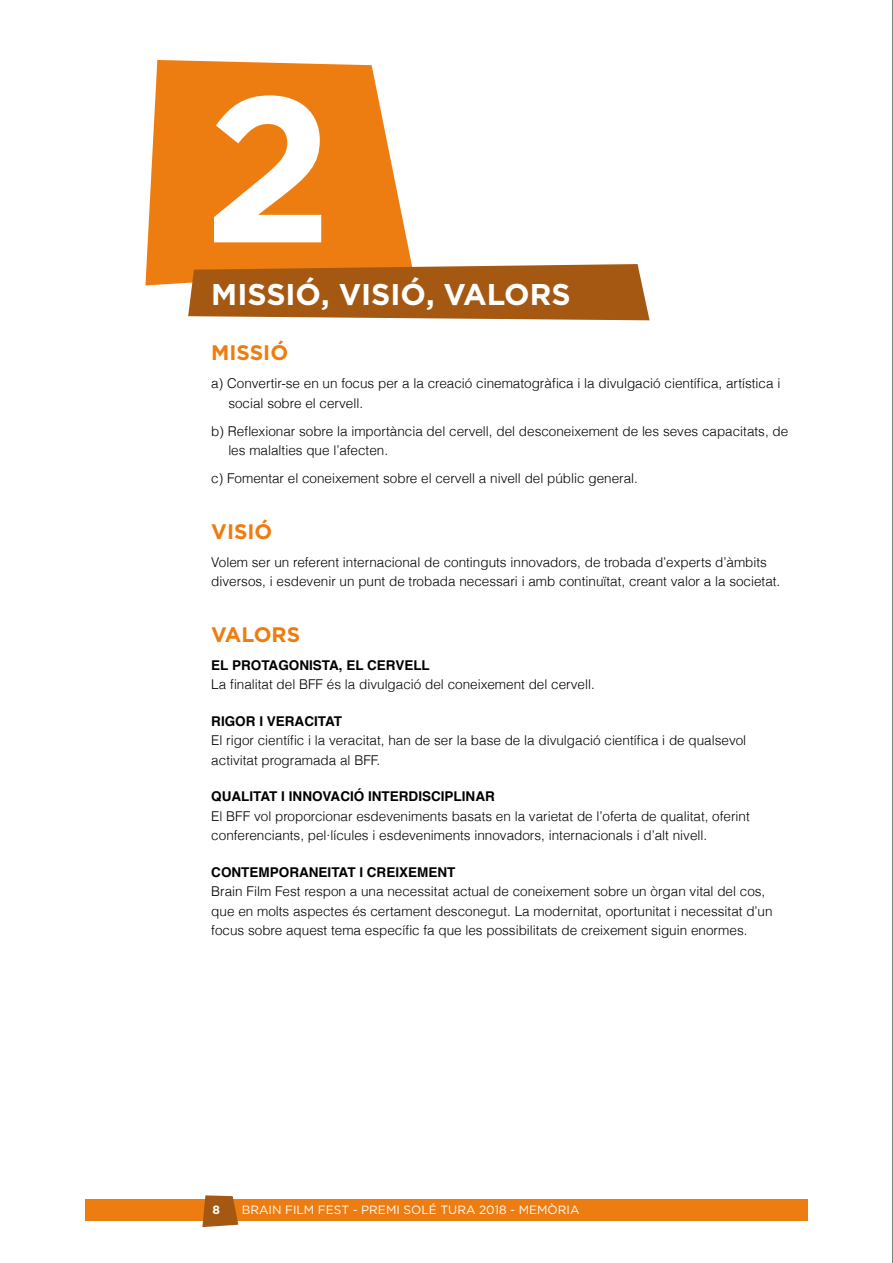
<style>
.page{position:relative;width:893px;height:1263px;background:#fff}
.page>*{position:absolute;margin:0;border:0;box-sizing:border-box;transform-origin:0 0}
.t1{font:700 207px "Gotham";color:#fff}
.t2{font:700 30px "Gotham";color:#fff}
.t3{font:700 21px "Gotham";color:#ee7d11}
.t4{font:300 13.5px/19.5px "Helvetica";color:#000}
.t5{font:700 13.5px "Helvetica";color:#000}
.t6{font:12px "Gotham";color:#fff}
.t7{font:700 12px "Gotham";color:#fff}
</style>
<div class="page">
<div style="left:85px;top:1199px;width:723px;height:21px;background:#ee7d11"></div>
<svg style="left:202px;top:1195px;width:36px;height:32px"></svg>
<hr style="left:892px;top:0;width:1px;height:1263px;background:#000">
<svg style="left:145px;top:60px;width:267px;height:225px;background:#ef8b2b"></svg>
<svg style="left:188px;top:264px;width:462px;height:56px;background:#ad6320"></svg>
<h1 class="t1" style="left:204px;top:49px;width:130px">2</h1>
<h2 class="t2" style="left:211px;top:277px;width:358px">MISSIÓ, VISIÓ, VALORS</h2>
<h3 class="t3" style="left:211px;top:341px;width:64px">MISSIÓ</h3>
<p class="t4" style="left:228px;top:374px;width:553px;text-indent:-17px">a) Convertir-se en un focus per a la creació cinematogràfica i la divulgació científica, artística i social sobre el cervell.</p>
<p class="t4" style="left:228px;top:421px;width:561px;text-indent:-17px">b) Reflexionar sobre la importància del cervell, del desconeixement de les seves capacitats, de les malalties que l’afecten.</p>
<p class="t4" style="left:211px;top:468px;width:428px">c) Fomentar el coneixement sobre el cervell a nivell del públic general.</p>
<h3 class="t3" style="left:211px;top:519px;width:49px">VISIÓ</h3>
<p class="t4" style="left:211px;top:552px;width:570px">Volem ser un referent internacional de continguts innovadors, de trobada d’experts d’àmbits diversos, i esdevenir un punt de trobada necessari i amb continuïtat, creant valor a la societat.</p>
<h3 class="t3" style="left:211px;top:622px;width:90px">VALORS</h3>
<p class="t5" style="left:211px;top:654px;width:220px">EL PROTAGONISTA, EL CERVELL</p>
<p class="t4" style="left:211px;top:675px;width:385px">La finalitat del BFF és la divulgació del coneixement del cervell.</p>
<p class="t5" style="left:211px;top:710px;width:132px">RIGOR I VERACITAT</p>
<p class="t4" style="left:211px;top:731px;width:536px">El rigor científic i la veracitat, han de ser la base de la divulgació científica i de qualsevol activitat programada al BFF.</p>
<p class="t5" style="left:211px;top:786px;width:285px">QUALITAT I INNOVACIÓ INTERDISCIPLINAR</p>
<p class="t4" style="left:211px;top:806px;width:540px">El BFF vol proporcionar esdeveniments basats en la varietat de l’oferta de qualitat, oferint conferenciants, pel·lícules i esdeveniments innovadors, internacionals i d’alt nivell.</p>
<p class="t5" style="left:211px;top:861px;width:246px">CONTEMPORANEITAT I CREIXEMENT</p>
<p class="t4" style="left:211px;top:882px;width:563px">Brain Film Fest respon a una necessitat actual de coneixement sobre un òrgan vital del cos, que en molts aspectes és certament desconegut. La modernitat, oportunitat i necessitat d’un focus sobre aquest tema específic fa que les possibilitats de creixement siguin enormes.</p>
<p class="t7" style="left:213px;top:1203px;width:9px">8</p>
<p class="t6" style="left:242px;top:1203px;width:339px">BRAIN FILM FEST - PREMI SOLÉ TURA 2018 - MEMòRIA</p>
</div>
